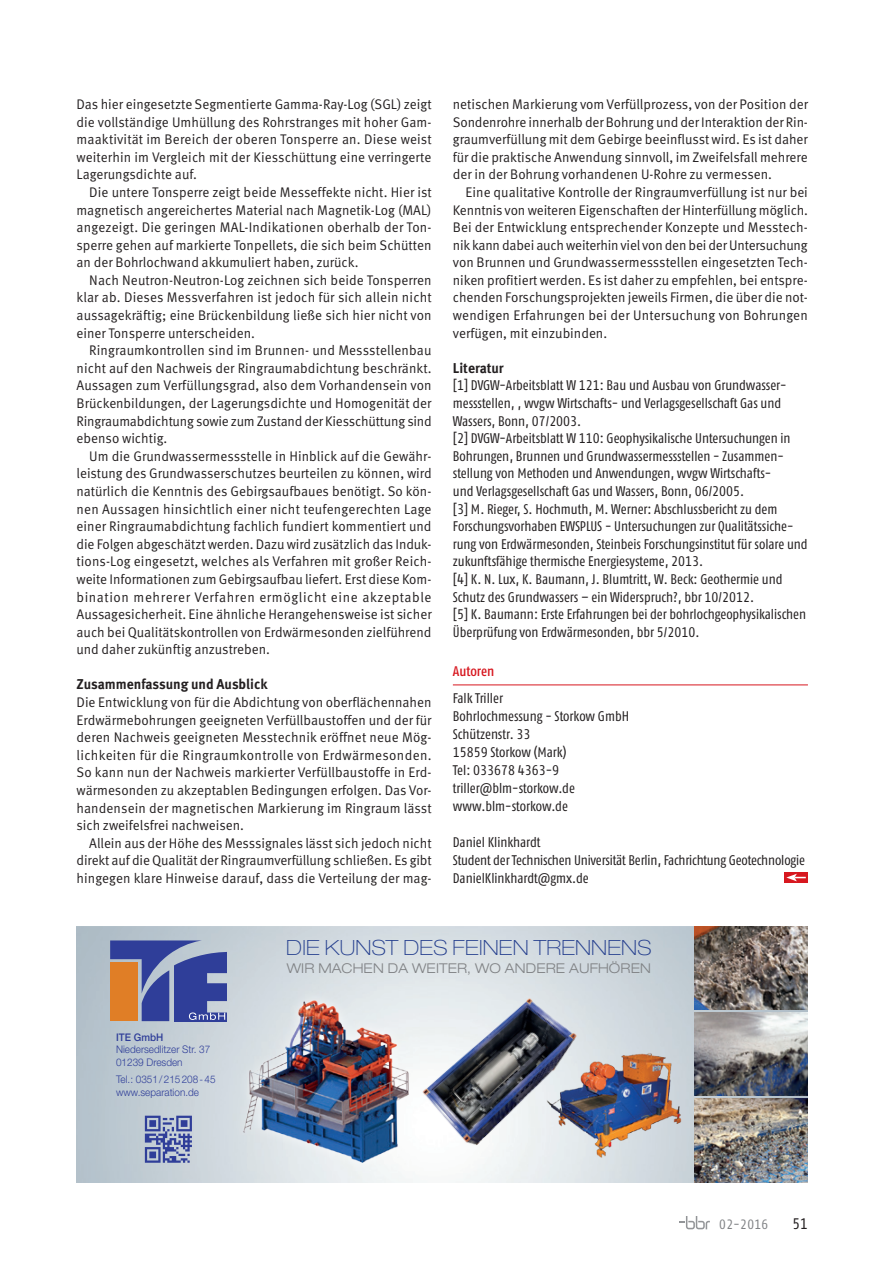
<style>
.page{position:relative;width:893px;height:1263px;background:#fff}
.page>*{position:absolute;margin:0;border:0;box-sizing:border-box;transform-origin:0 0}
.t1{font:100 expanded 21px "Helvetica Neue LT Std";letter-spacing:.01em;color:#253f8e}
.t2{font:condensed 15.3px "Fago OT";color:#231f20}
.t3{font:700 14.25px "Meta OT";letter-spacing:-.005em;color:#231f20;scale:.96 1}
.t4{font:13.95px/17.5px "Meta OT Norm";color:#231f20;text-align:justify;scale:.96 1}
.t5{font:condensed 13.95px/17.5px "Fago OT";color:#231f20}
.t6{font:500 condensed 13.95px "Fago OT";color:#d7171f}
.t7{font:300 expanded 13.5px "Helvetica Neue LT Std";letter-spacing:.01em;color:#808285}
.t8{font:condensed 13.5px "Fago OT";letter-spacing:.03em;color:#808285}
.t9{font:300 10.5px/12.8px "Helvetica Neue LT Std";color:#2f3e99;scale:.95 1}
.t10{font:500 10.5px "Helvetica Neue LT Std";color:#2f3e99;scale:.95 1}
</style>
<div class="page">
<svg style="left:679px;top:1216px;width:31px;height:13px"></svg>
<hr style="left:453px;top:685px;width:355px;height:1px;background:#d7171f">
<div style="left:784px;top:872px;width:24px;height:11px;background:#d7171f"></div>
<svg style="left:786px;top:874px;width:20px;height:7px"></svg>
<img style="left:76px;top:927px;width:731px;height:255px">
<img style="left:694px;top:1013px;width:113px;height:83px">
<img style="left:694px;top:1099px;width:113px;height:83px">
<img style="left:694px;top:927px;width:113px;height:83px">
<svg style="left:145px;top:1116px;width:47px;height:47px"></svg>
<img style="left:406px;top:971px;width:192px;height:187px">
<img style="left:221px;top:987px;width:205px;height:195px">
<svg style="left:110px;top:940px;width:117px;height:81px"></svg>
<img style="left:544px;top:1048px;width:161px;height:111px">
<p class="t4" style="left:77px;top:96px;width:372px">Das hier eingesetzte Segmentierte Gamma-Ray-Log (SGL) zeigt die vollständige Umhüllung des Rohrstranges mit hoher Gam&shy;maaktivität im Bereich der oberen Tonsperre an. Diese weist weiterhin im Vergleich mit der Kiesschüttung eine verringerte Lagerungsdichte auf.</p>
<p class="t4" style="left:77px;top:184px;width:372px;text-indent:13px">Die untere Tonsperre zeigt beide Messeffekte nicht. Hier ist magnetisch angereichertes Material nach Magnetik-Log (MAL) angezeigt. Die geringen MAL-Indikationen oberhalb der Ton&shy;sperre gehen auf markierte Tonpellets, die sich beim Schütten an der Bohrlochwand akkumuliert haben, zurück.</p>
<p class="t4" style="left:77px;top:272px;width:371px;text-indent:13px">Nach Neutron-Neutron-Log zeichnen sich beide Tonsperren klar ab. Dieses Messverfahren ist jedoch für sich allein nicht aussagekräftig; eine Brückenbildung ließe sich hier nicht von einer Tonsperre unterscheiden.</p>
<p class="t4" style="left:77px;top:342px;width:372px;text-indent:13px">Ringraumkontrollen sind im Brunnen- und Messstellenbau nicht auf den Nachweis der Ringraumabdichtung beschränkt.<br>Aussagen zum Verfüllungsgrad, also dem Vorhandensein von Brückenbildungen, der Lagerungsdichte und Homogenität der Ringraumabdichtung sowie zum Zustand der Kiesschüttung sind ebenso wichtig.</p>
<p class="t4" style="left:77px;top:447px;width:371px;text-indent:13px">Um die Grundwassermessstelle in Hinblick auf die Gewähr&shy;leistung des Grundwasserschutzes beurteilen zu können, wird natürlich die Kenntnis des Gebirgsaufbaues benötigt. So kön&shy;nen Aussagen hinsichtlich einer nicht teufengerechten Lage einer Ringraumabdichtung fachlich fundiert kommentiert und die Folgen abgeschätzt werden. Dazu wird zusätzlich das Induk&shy;tions-Log eingesetzt, welches als Verfahren mit großer Reich&shy;weite Informationen zum Gebirgsaufbau liefert. Erst diese Kom&shy;bination mehrerer Verfahren ermöglicht eine akzeptable Aussagesicherheit. Eine ähnliche Herangehensweise ist sicher auch bei Qualitätskontrollen von Erdwärmesonden zielführend und daher zukünftig anzustreben.</p>
<p class="t3" style="left:77px;top:676px;width:200px">Zusammenfassung und Ausblick</p>
<p class="t4" style="left:77px;top:694px;width:371px">Die Entwicklung von für die Abdichtung von oberflächennahen Erdwärmebohrungen geeigneten Verfüllbaustoffen und der für deren Nachweis geeigneten Messtechnik eröffnet neue Mög&shy;lichkeiten für die Ringraumkontrolle von Erdwärmesonden.<br>So kann nun der Nachweis markierter Verfüllbaustoffe in Erd&shy;wärmesonden zu akzeptablen Bedingungen erfolgen. Das Vor&shy;handensein der magnetischen Markierung im Ringraum lässt sich zweifelsfrei nachweisen.</p>
<p class="t4" style="left:77px;top:834px;width:371px;text-indent:13px">Allein aus der Höhe des Messsignales lässt sich jedoch nicht direkt auf die Qualität der Ringraumverfüllung schließen. Es gibt hingegen klare Hinweise darauf, dass die Verteilung der mag-</p>
<p class="t4" style="left:453px;top:96px;width:371px">netischen Markierung vom Verfüllprozess, von der Position der Sondenrohre innerhalb der Bohrung und der Interaktion der Rin&shy;graumverfüllung mit dem Gebirge beeinflusst wird. Es ist daher für die praktische Anwendung sinnvoll, im Zweifelsfall mehrere der in der Bohrung vorhandenen U-Rohre zu vermessen.</p>
<p class="t4" style="left:453px;top:184px;width:371px;text-indent:13px">Eine qualitative Kontrolle der Ringraumverfüllung ist nur bei Kenntnis von weiteren Eigenschaften der Hinterfüllung möglich.<br>Bei der Entwicklung entsprechender Konzepte und Messtech&shy;nik kann dabei auch weiterhin viel von den bei der Untersuchung von Brunnen und Grundwassermessstellen eingesetzten Tech&shy;niken profitiert werden. Es ist daher zu empfehlen, bei entspre&shy;chenden Forschungsprojekten jeweils Firmen, die über die not&shy;wendigen Erfahrungen bei der Untersuchung von Bohrungen verfügen, mit einzubinden.</p>
<p class="t3" style="left:453px;top:359px;width:55px">Literatur</p>
<p class="t5" style="left:453px;top:377px;width:356px">[1] DVGW-Arbeitsblatt W 121: Bau und Ausbau von Grundwasser&shy;messstellen, , wvgw Wirtschafts- und Verlagsgesellschaft Gas und Wassers, Bonn, 07/2003.<br>[2] DVGW-Arbeitsblatt W 110: Geophysikalische Untersuchungen in Bohrungen, Brunnen und Grundwassermessstellen - Zusammen&shy;stellung von Methoden und Anwendungen, wvgw Wirtschafts-<br>und Verlagsgesellschaft Gas und Wassers, Bonn, 06/2005.<br>[3] M. Rieger, S. Hochmuth, M. Werner: Abschlussbericht zu dem Forschungsvorhaben EWSPLUS - Untersuchungen zur Qualitätssiche&shy;rung von Erdwärmesonden, Steinbeis Forschungsinstitut für solare und zukunftsfähige thermische Energiesysteme, 2013.<br>[4] K. N. Lux, K. Baumann, J. Blumtritt, W. Beck: Geothermie und Schutz des Grundwassers – ein Widerspruch?, bbr 10/2012.<br>[5] K. Baumann: Erste Erfahrungen bei der bohrlochgeophysikalischen Überprüfung von Erdwärmesonden, bbr 5/2010.</p>
<p class="t6" style="left:453px;top:663px;width:43px">Autoren</p>
<p class="t5" style="left:453px;top:689px;width:178px;line-height:18px">Falk Triller<br>Bohrlochmessung - Storkow GmbH<br>Schützenstr. 33<br>15859 Storkow (Mark)<br>Tel: 033678 4363-9 triller@blm-storkow.de www.blm-storkow.de</p>
<p class="t5" style="left:453px;top:833px;width:354px;line-height:18px">Daniel Klinkhardt<br>Student der Technischen Universität Berlin, Fachrichtung Geotechnologie<br>DanielKlinkhardt@gmx.de</p>
<p class="t10" style="left:116px;top:1030px;width:51px">ITE GmbH</p>
<p class="t9" style="left:116px;top:1043px;width:101px">Niedersedlitzer Str. 37<br>01239 Dresden</p>
<p class="t9" style="left:116px;top:1073px;width:106px">Tel.: 0351/215208-45 www.separation.de</p>
<h1 class="t1" style="left:286px;top:935px;width:367px">DIE KUNST DES FEINEN TRENNENS</h1>
<p class="t7" style="left:287px;top:960px;width:366px">WIR MACHEN DA WEITER, WO ANDERE AUFHÖREN</p>
<p class="t8" style="left:719px;top:1216px;width:51px">02-2016</p>
<p class="t2" style="left:793px;top:1215px;width:17px">51</p>
</div>
